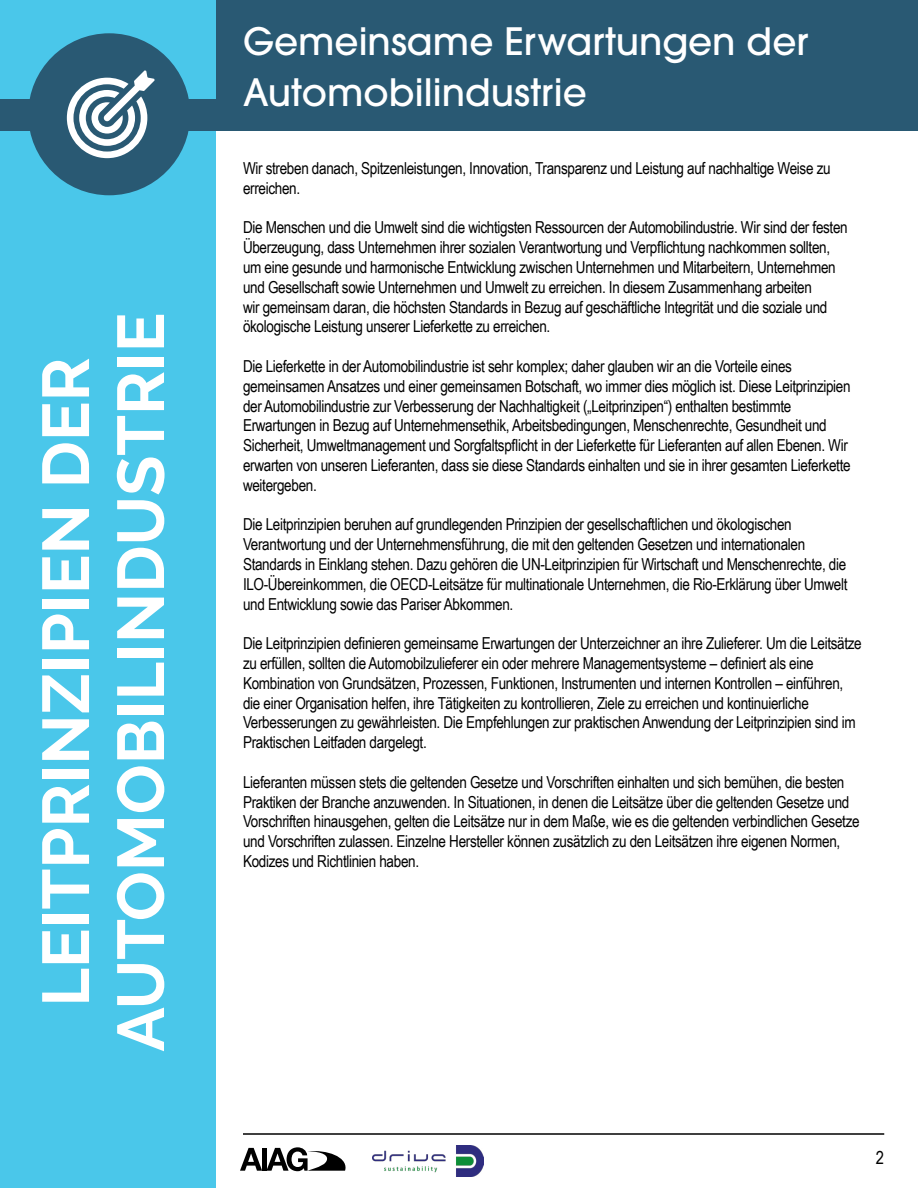
<style>
.page{position:relative;width:918px;height:1188px;background:#fff}
.page>*{position:absolute;margin:0;border:0;box-sizing:border-box;transform-origin:0 0}
.t1{font:700 66px/75px "Raleway";color:#fff;text-align:center}
.t2{font:500 37.5px/51px "ITC Avant Garde Pro";color:#fff}
.t3{font:18px "Arial Narrow";color:#000}
.t4{font:16.5px/19.8px "Arial Narrow";letter-spacing:-.02em;color:#000}
</style>
<div class="page">
<div style="left:0;top:131px;width:216px;height:1057px;background:#4ac7ea"></div>
<div style="left:0;top:0;width:918px;height:131px;background:#295973"></div>
<div style="left:0;top:0;width:216px;height:99px;background:#4ac7ea"></div>
<div style="left:28px;top:33px;width:162px;height:162px;background:#295973;border-radius:50%"></div>
<svg style="left:240px;top:1147px;width:106px;height:24px"></svg>
<img style="left:372px;top:1145px;width:111px;height:31px">
<hr style="left:243px;top:1133px;width:641px;height:2px;background:#000">
<svg style="left:67px;top:70px;width:88px;height:88px"></svg>
<h1 class="t1" style="left:29px;top:1052px;width:741px;rotate:-90deg">LEITPRINZIPIEN DER<br>AUTOMOBILINDUSTRIE</h1>
<h2 class="t2" style="left:243px;top:16px;width:567px">Gemeinsame Erwartungen der<br>Automobilindustrie</h2>
<p class="t4" style="left:243px;top:158px;width:589px">Wir streben danach, Spitzenleistungen, Innovation, Transparenz und Leistung auf nachhaltige Weise zu erreichen.</p>
<p class="t4" style="left:243px;top:217px;width:606px">Die Menschen und die Umwelt sind die wichtigsten Ressourcen der Automobilindustrie. Wir sind der festen Überzeugung, dass Unternehmen ihrer sozialen Verantwortung und Verpflichtung nachkommen sollten, um eine gesunde und harmonische Entwicklung zwischen Unternehmen und Mitarbeitern, Unternehmen und Gesellschaft sowie Unternehmen und Umwelt zu erreichen. In diesem Zusammenhang arbeiten<br>wir gemeinsam daran, die höchsten Standards in Bezug auf geschäftliche Integrität und die soziale und ökologische Leistung unserer Lieferkette zu erreichen.</p>
<p class="t4" style="left:243px;top:356px;width:609px">Die Lieferkette in der Automobilindustrie ist sehr komplex; daher glauben wir an die Vorteile eines gemeinsamen Ansatzes und einer gemeinsamen Botschaft, wo immer dies möglich ist. Diese Leitprinzipien der Automobilindustrie zur Verbesserung der Nachhaltigkeit („Leitprinzipen“) enthalten bestimmte Erwartungen in Bezug auf Unternehmensethik, Arbeitsbedingungen, Menschenrechte, Gesundheit und Sicherheit, Umweltmanagement und Sorgfaltspflicht in der Lieferkette für Lieferanten auf allen Ebenen. Wir erwarten von unseren Lieferanten, dass sie diese Standards einhalten und sie in ihrer gesamten Lieferkette weitergeben.</p>
<p class="t4" style="left:243px;top:514px;width:606px">Die Leitprinzipien beruhen auf grundlegenden Prinzipien der gesellschaftlichen und ökologischen Verantwortung und der Unternehmensführung, die mit den geltenden Gesetzen und internationalen Standards in Einklang stehen. Dazu gehören die UN-Leitprinzipien für Wirtschaft und Menschenrechte, die ILO-Übereinkommen, die OECD-Leitsätze für multinationale Unternehmen, die Rio-Erklärung über Umwelt und Entwicklung sowie das Pariser Abkommen.</p>
<p class="t4" style="left:243px;top:633px;width:620px">Die Leitprinzipien definieren gemeinsame Erwartungen der Unterzeichner an ihre Zulieferer. Um die Leitsätze zu erfüllen, sollten die Automobilzulieferer ein oder mehrere Managementsysteme – definiert als eine Kombination von Grundsätzen, Prozessen, Funktionen, Instrumenten und internen Kontrollen – einführen, die einer Organisation helfen, ihre Tätigkeiten zu kontrollieren, Ziele zu erreichen und kontinuierliche Verbesserungen zu gewährleisten. Die Empfehlungen zur praktischen Anwendung der Leitprinzipien sind im Praktischen Leitfaden dargelegt.</p>
<p class="t4" style="left:243px;top:771px;width:618px">Lieferanten müssen stets die geltenden Gesetze und Vorschriften einhalten und sich bemühen, die besten Praktiken der Branche anzuwenden. In Situationen, in denen die Leitsätze über die geltenden Gesetze und Vorschriften hinausgehen, gelten die Leitsätze nur in dem Maße, wie es die geltenden verbindlichen Gesetze und Vorschriften zulassen. Einzelne Hersteller können zusätzlich zu den Leitsätzen ihre eigenen Normen, Kodizes und Richtlinien haben.</p>
<p class="t3" style="left:876px;top:1145px;width:10px">2</p>
</div>
